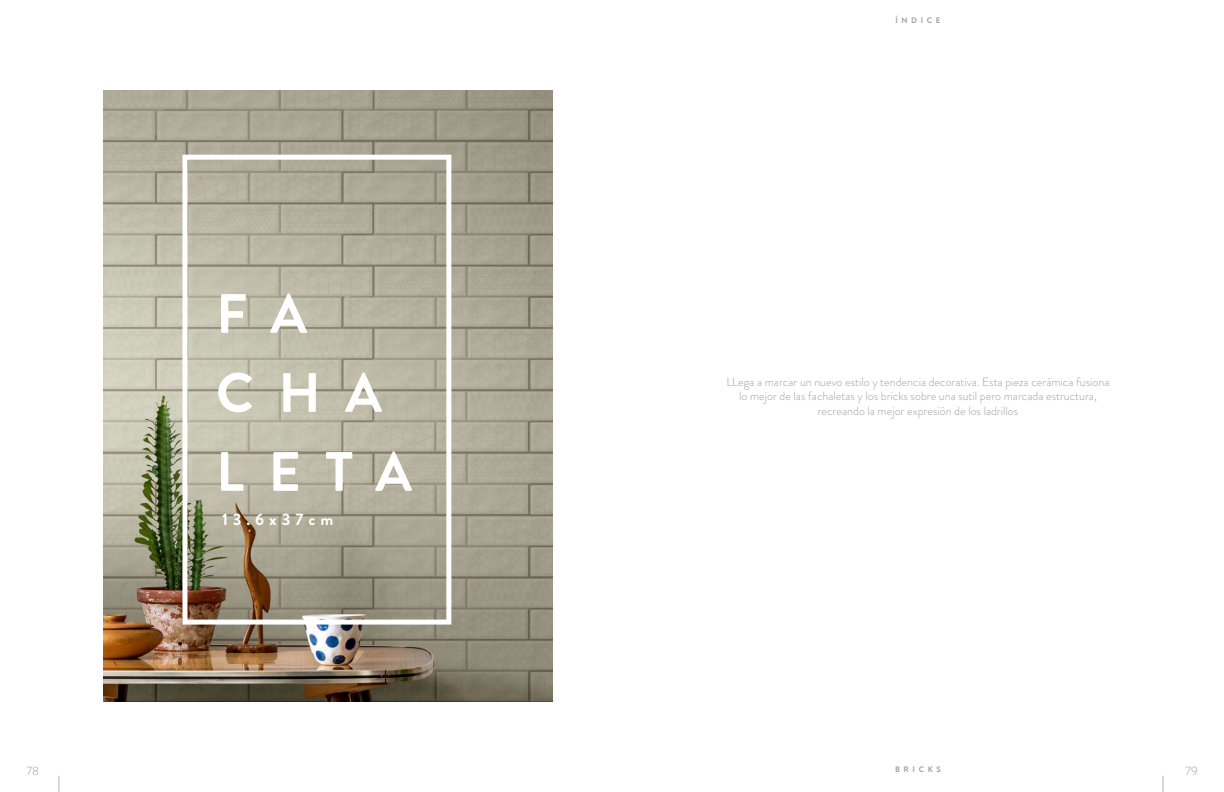
<style>
.page{position:relative;width:1224px;height:792px;background:#fff}
.page>*{position:absolute;margin:0;border:0;box-sizing:border-box;transform-origin:0 0}
.t1{font:700 55.4px/79px "Brandon Grotesque";letter-spacing:.44em;color:#fff}
.t2{font:700 16.6px "Brandon Grotesque";letter-spacing:.3em;color:#fff}
.t3{font:300 12px/14.4px "Brandon Grotesque";color:#a0a09f;text-align:center}
.t4{font:700 8px "Brandon Grotesque";letter-spacing:.45em;color:#a1a1a1}
</style>
<div class="page">
<svg style="left:59px;top:776px;width:1px;height:16px"></svg>
<svg style="left:1163px;top:776px;width:1px;height:16px"></svg>
<img style="left:104px;top:90px;width:448px;height:612px">
<div style="left:182px;top:155px;width:269px;height:470px;border:5px solid #fff"></div>
<h1 class="t1" style="left:216px;top:275px;width:197px">F A<br>CHA<br>LETA</h1>
<h2 class="t2" style="left:222px;top:507px;width:113px">13.6x37cm</h2>
<p class="t4" style="left:895px;top:14px;width:47px">ÍNDICE</p>
<p class="t3" style="left:726px;top:375px;width:385px">LLega a marcar un nuevo estilo y tendencia decorativa. Esta pieza cerámica fusiona lo mejor de las fachaletas y los bricks sobre una sutil pero marcada estructura, recreando la mejor expresión de los ladrillos</p>
<p class="t4" style="left:895px;top:764px;width:47px">BRICKS</p>
<p class="t3" style="left:26px;top:764px;width:14px">78</p>
<p class="t3" style="left:1186px;top:764px;width:14px">79</p>
</div>
